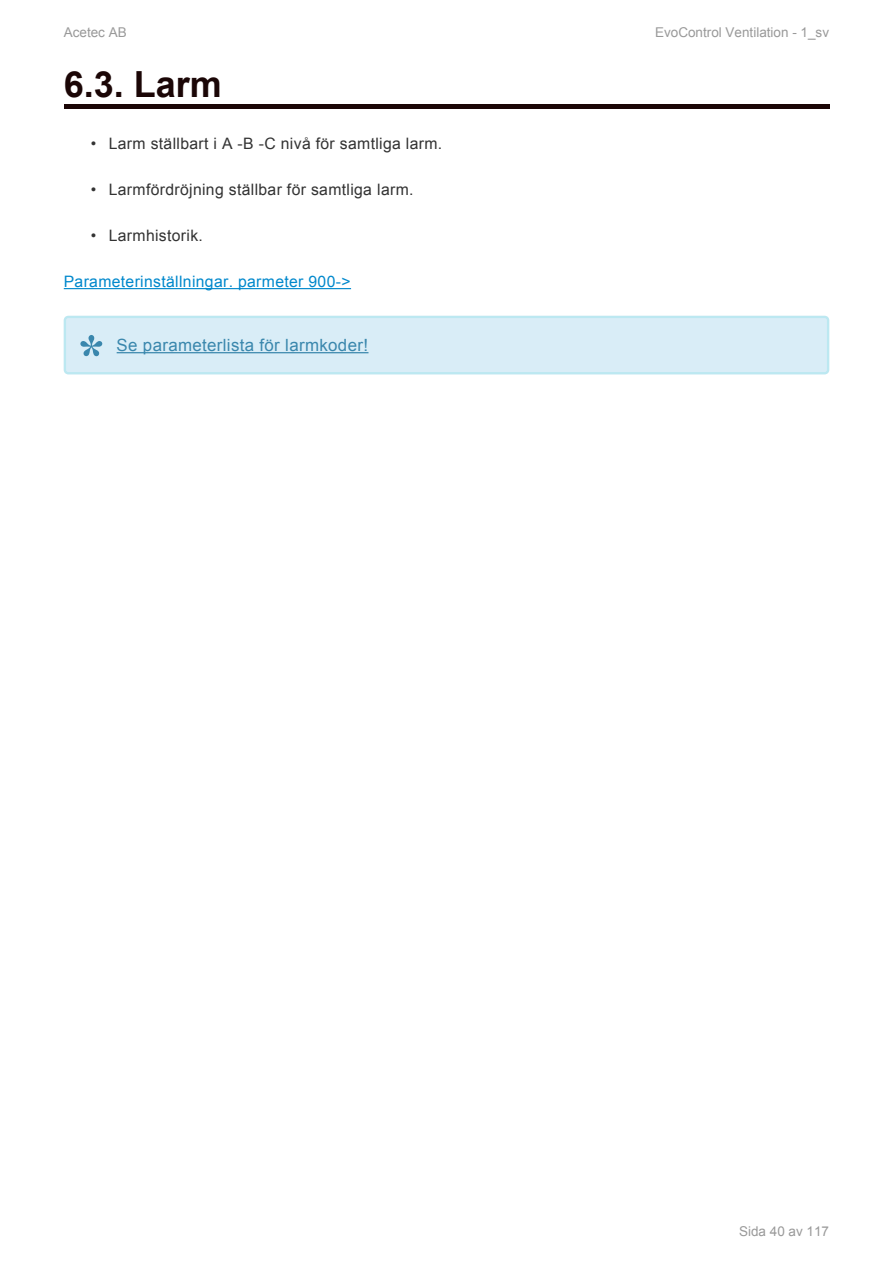
<style>
.page{position:relative;width:893px;height:1263px;background:#fff}
.page>*{position:absolute;margin:0;border:0;box-sizing:border-box;transform-origin:0 0}
.t1{font:700 56.25px "Times New Roman";color:#3a87ad}
.t2{font:700 36px "Arial";color:#1b0606}
.t3{font:16.8px "Arial";letter-spacing:.02em;color:#3a87ad}
.t4{font:15.75px "Arial";letter-spacing:.02em;color:#333}
.t5{font:15.75px "Arial";letter-spacing:.02em;color:#08c}
.t6{font:13.5px "Arial";color:#999}
</style>
<div class="page">
<div style="left:64px;top:104px;width:765px;height:5px;background:#1b0606"></div>
<hr style="left:64px;top:288px;width:287px;height:1px;background:#08c">
<svg style="left:64px;top:316px;width:765px;height:58px;background:#d6ecf6"></svg>
<hr style="left:117px;top:352px;width:251px;height:1px;background:#3a87ad">
<p class="t6" style="left:64px;top:24px;width:64px">Acetec AB</p>
<p class="t6" style="left:655px;top:24px;width:175px">EvoControl Ventilation - 1_sv</p>
<h2 class="t2" style="left:64px;top:64px;width:160px">6.3. Larm</h2>
<p class="t4" style="left:91px;top:134px;width:353px">• Larm ställbart i A -B -C nivå för samtliga larm.</p>
<p class="t4" style="left:91px;top:180px;width:324px">• Larmfördröjning ställbar för samtliga larm.</p>
<p class="t4" style="left:91px;top:227px;width:114px">• Larmhistorik.</p>
<p class="t5" style="left:64px;top:273px;width:288px">Parameterinställningar. parmeter 900-&gt;</p>
<h1 class="t1" style="left:77px;top:323px;width:30px">*</h1>
<p class="t3" style="left:117px;top:336px;width:253px">Se parameterlista för larmkoder!</p>
<p class="t6" style="left:739px;top:1223px;width:92px">Sida 40 av 117</p>
</div>
